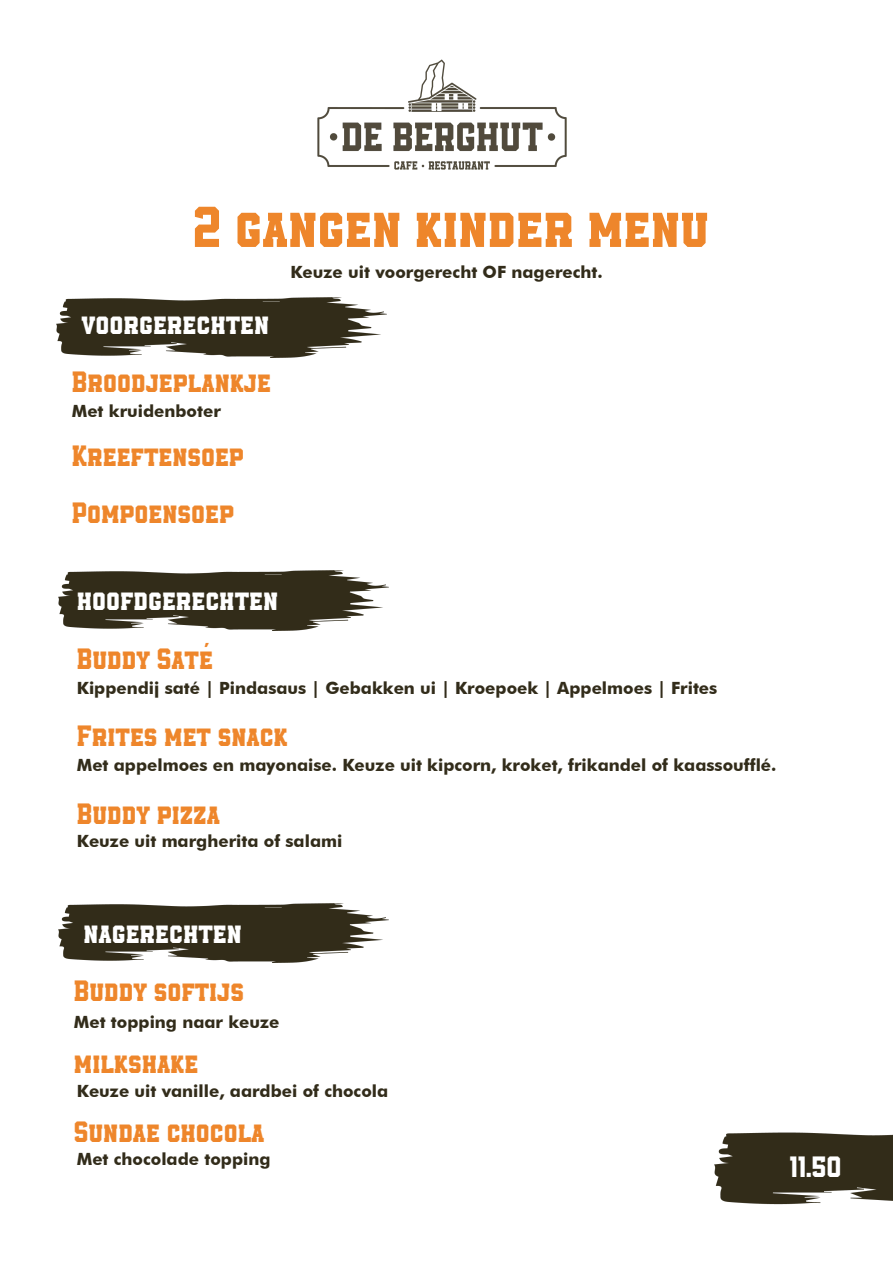
<style>
.page{position:relative;width:893px;height:1263px;background:#fff}
.page>*{position:absolute;margin:0;border:0;box-sizing:border-box;transform-origin:0 0}
.t1{font:57.38px "Empirez";color:#ee862b}
.t2{font:29.33px "Empirez";color:#ee862b}
.t3{font:29.33px "Empirez";color:#fff}
.t4{font:700 16.88px "Futura Md BT";color:#322c1a}
</style>
<div class="page">
<img style="left:317px;top:59px;width:250px;height:111px">
<img style="left:714px;top:1132px;width:179px;height:73px">
<img style="left:59px;top:570px;width:329px;height:60px">
<img style="left:59px;top:903px;width:329px;height:60px">
<img style="left:57px;top:298px;width:329px;height:59px">
<h1 class="t1" style="left:192px;top:190px;width:518px">2 gangen kinder menu</h1>
<h2 class="t3" style="left:81px;top:304px;width:189px">voorgerechten</h2>
<h2 class="t2" style="left:72px;top:363px;width:201px">Broodjeplankje</h2>
<p class="t4" style="left:72px;top:401px;width:151px">Met kruidenboter</p>
<h2 class="t2" style="left:72px;top:437px;width:174px">Kreeftensoep</h2>
<h2 class="t2" style="left:72px;top:494px;width:164px">Pompoensoep</h2>
<p class="t4" style="left:290px;top:261px;width:314px">Keuze uit voorgerecht OF nagerecht.</p>
<h2 class="t3" style="left:77px;top:581px;width:203px">hoofdgerechten</h2>
<h2 class="t2" style="left:77px;top:639px;width:138px">Buddy Saté</h2>
<p class="t4" style="left:77px;top:678px;width:642px">Kippendij saté | Pindasaus | Gebakken ui | Kroepoek | Appelmoes | Frites</p>
<h2 class="t2" style="left:77px;top:717px;width:212px">Frites met snack</h2>
<p class="t4" style="left:77px;top:755px;width:701px">Met appelmoes en mayonaise. Keuze uit kipcorn, kroket, frikandel of kaassoufflé.</p>
<h2 class="t2" style="left:77px;top:795px;width:145px">Buddy pizza</h2>
<p class="t4" style="left:77px;top:831px;width:267px">Keuze uit margherita of salami</p>
<h2 class="t3" style="left:84px;top:914px;width:160px">nagerechten</h2>
<h2 class="t2" style="left:74px;top:972px;width:172px">Buddy softijs</h2>
<p class="t4" style="left:74px;top:1012px;width:207px">Met topping naar keuze</p>
<h2 class="t2" style="left:74px;top:1044px;width:126px">milkshake</h2>
<p class="t4" style="left:77px;top:1080px;width:313px">Keuze uit vanille, aardbei of chocola</p>
<h2 class="t2" style="left:74px;top:1112px;width:192px">Sundae chocola</h2>
<p class="t4" style="left:77px;top:1149px;width:195px">Met chocolade topping</p>
<h2 class="t3" style="left:789px;top:1148px;width:54px">11.5O</h2>
</div>
